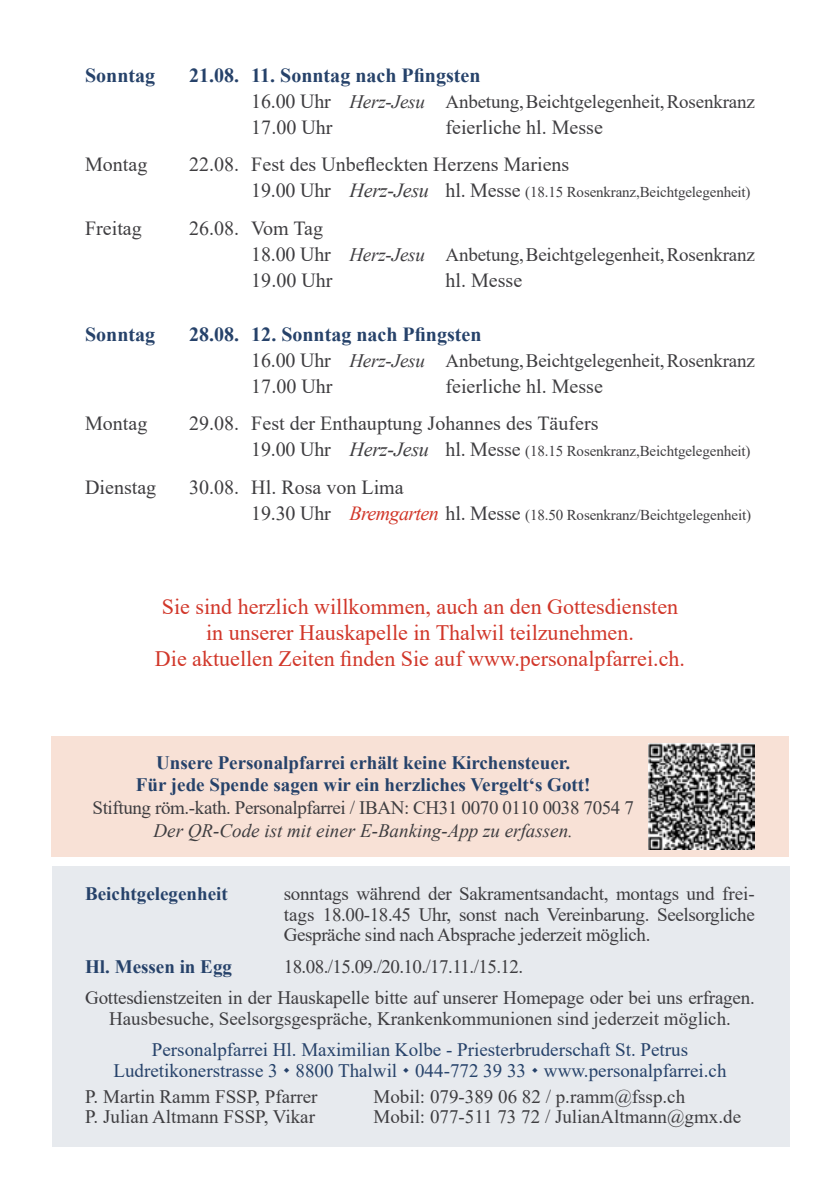
<style>
.page{position:relative;width:840px;height:1191px;background:#fff}
.page>*{position:absolute;margin:0;border:0;box-sizing:border-box;transform-origin:0 0}
.t1{font:22px/26.4px "Times New Roman";color:#d13629;text-align:center}
.t2{font:20px "Times New Roman";color:#3e3d40}
.t3{font:700 20px "Times New Roman";color:#26426a}
.t4{font:19px/20.4px "Times New Roman";letter-spacing:-.01em;color:#3e3d40;text-align:justify}
.t5{font:19px/20.4px "Times New Roman";color:#26426a;text-align:center}
.t6{font:700 19px/22.8px "Times New Roman";color:#26426a;text-align:center}
.t7{font:italic 19px "Times New Roman";color:#3e3d40}
.t8{font:15px "Times New Roman";letter-spacing:-.01em;color:#3e3d40}
.s1{font-size:20px}
.s2{font-style:italic}
.s3{font-style:italic;font-size:20px}
.s4{font-style:italic;font-size:20px;color:#d13629}
</style>
<div class="page">
<div style="left:52px;top:866px;width:737px;height:281px;background:#e7eaee"></div>
<div style="left:51px;top:736px;width:737px;height:120px;background:#f8e1d6"></div>
<img style="left:648px;top:743px;width:106px;height:106px">
<p class="t3" style="left:85px;top:61px;width:72px">Sonntag</p>
<p class="t3" style="left:189px;top:61px;width:292px">21.08. 11. Sonntag nach Pfingsten</p>
<p class="t4" style="left:251px;top:91px;width:505px"><span class="s1">16.00 Uhr</span> <span class="s2">Herz-Jesu</span> Anbetung, Beichtgelegenheit, Rosenkranz</p>
<p class="t2" style="left:251px;top:113px;width:83px">17.00 Uhr</p>
<p class="t2" style="left:445px;top:113px;width:159px">feierliche hl. Messe</p>
<p class="t2" style="left:85px;top:150px;width:64px">Montag</p>
<p class="t2" style="left:189px;top:150px;width:381px">22.08. Fest des Unbefleckten Herzens Mariens</p>
<p class="t8" style="left:251px;top:182px;width:500px"><span class="s1">19.00 Uhr</span> <span class="s3">Herz-Jesu</span> <span class="s1">hl. Messe</span> (18.15 Rosenkranz,Beichtgelegenheit)</p>
<p class="t2" style="left:85px;top:214px;width:58px">Freitag</p>
<p class="t2" style="left:189px;top:214px;width:135px">26.08. Vom Tag</p>
<p class="t4" style="left:251px;top:243px;width:505px"><span class="s1">18.00 Uhr</span> <span class="s2">Herz-Jesu</span> Anbetung, Beichtgelegenheit, Rosenkranz</p>
<p class="t2" style="left:251px;top:266px;width:83px">19.00 Uhr</p>
<p class="t2" style="left:445px;top:266px;width:78px">hl. Messe</p>
<p class="t3" style="left:85px;top:320px;width:72px">Sonntag</p>
<p class="t3" style="left:189px;top:320px;width:294px">28.08. 12. Sonntag nach Pfingsten</p>
<p class="t4" style="left:251px;top:350px;width:505px"><span class="s1">16.00 Uhr</span> <span class="s2">Herz-Jesu</span> Anbetung, Beichtgelegenheit, Rosenkranz</p>
<p class="t2" style="left:251px;top:372px;width:83px">17.00 Uhr</p>
<p class="t2" style="left:445px;top:372px;width:159px">feierliche hl. Messe</p>
<p class="t2" style="left:85px;top:409px;width:64px">Montag</p>
<p class="t2" style="left:189px;top:409px;width:410px">29.08. Fest der Enthauptung Johannes des Täufers</p>
<p class="t8" style="left:251px;top:440px;width:500px"><span class="s1">19.00 Uhr</span> <span class="s3">Herz-Jesu</span> <span class="s1">hl. Messe</span> (18.15 Rosenkranz,Beichtgelegenheit)</p>
<p class="t2" style="left:85px;top:473px;width:73px">Dienstag</p>
<p class="t2" style="left:189px;top:473px;width:216px">30.08. Hl. Rosa von Lima</p>
<p class="t8" style="left:251px;top:504px;width:501px"><span class="s1">19.30 Uhr</span> <span class="s4">Bremgarten</span> <span class="s1">hl. Messe</span> (18.50 Rosenkranz/Beichtgelegenheit)</p>
<p class="t1" style="left:155px;top:592px;width:531px">Sie sind herzlich willkommen, auch an den Gottesdiensten in unserer Hauskapelle in Thalwil teilzunehmen.<br>Die aktuellen Zeiten finden Sie auf www.personalpfarrei.ch.</p>
<p class="t6" style="left:136px;top:750px;width:456px">Unsere Personalpfarrei erhält keine Kirchensteuer.<br>Für jede Spende sagen wir ein herzliches Vergelt‘s Gott!</p>
<p class="t4" style="left:92px;top:797px;width:542px">Stiftung röm.-kath. Personalpfarrei / IBAN: CH31 0070 0110 0038 7054 7</p>
<p class="t7" style="left:153px;top:817px;width:421px">Der QR-Code ist mit einer E-Banking-App zu erfassen.</p>
<p class="t6" style="left:85px;top:882px;width:144px">Beichtgelegenheit</p>
<p class="t4" style="left:283px;top:883px;width:472px">sonntags während der Sakramentsandacht, montags und frei&shy;tags 18.00-18.45 Uhr, sonst nach Vereinbarung. Seelsorgliche Gespräche sind nach Absprache jederzeit möglich.</p>
<p class="t6" style="left:85px;top:954px;width:148px">Hl. Messen in Egg</p>
<p class="t4" style="left:85px;top:949px;width:671px;line-height:31.6px;text-indent:198px">18.08./15.09./20.10./17.11./15.12.<br>Gottesdienstzeiten in der Hauskapelle bitte auf unserer Homepage oder bei uns erfragen.</p>
<p class="t4" style="left:109px;top:1007px;width:623px">Hausbesuche, Seelsorgsgespräche, Krankenkommunionen sind jederzeit möglich.</p>
<p class="t5" style="left:113px;top:1039px;width:614px">Personalpfarrei Hl. Maximilian Kolbe - Priesterbruderschaft St. Petrus<br>Ludretikonerstrasse 3 8800 Thalwil 044-772 39 33 www.personalpfarrei.ch</p>
<p class="t4" style="left:85px;top:1085px;width:234px">P. Martin Ramm FSSP, Pfarrer</p>
<p class="t4" style="left:373px;top:1085px;width:313px">Mobil: 079-389 06 82 / p.ramm@fssp.ch</p>
<p class="t4" style="left:85px;top:1105px;width:231px">P. Julian Altmann FSSP, Vikar</p>
<p class="t4" style="left:373px;top:1105px;width:369px">Mobil: 077-511 73 72 / JulianAltmann@gmx.de</p>
</div>
